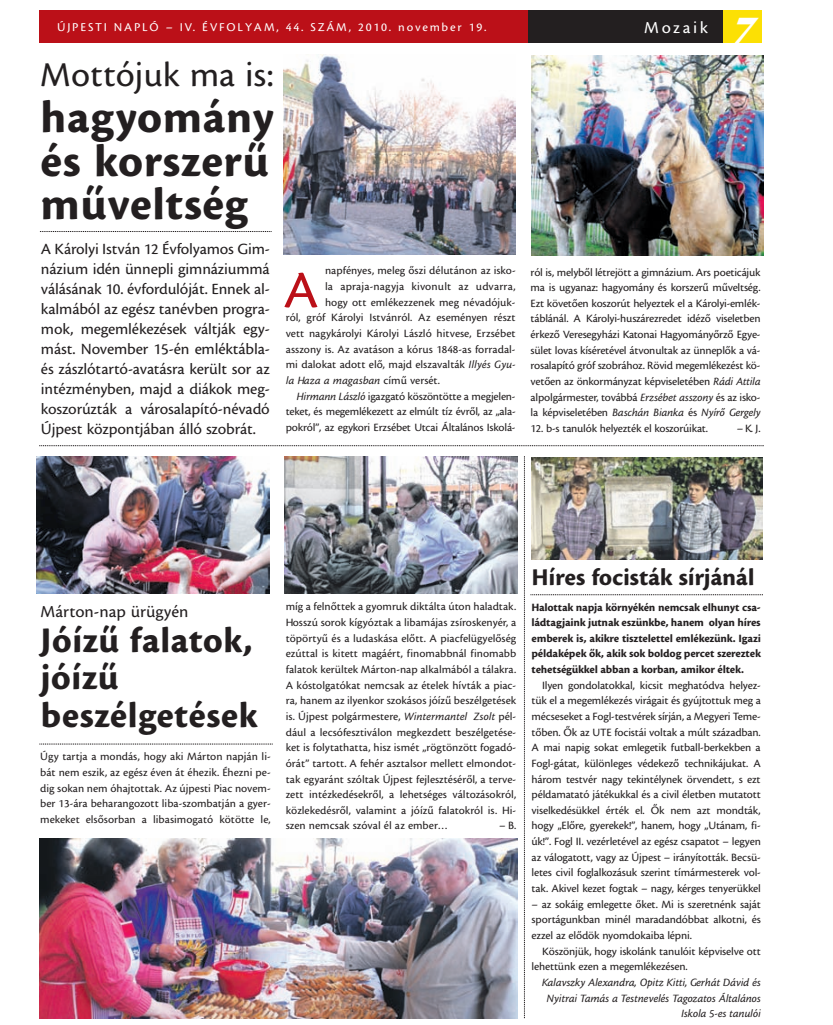
<style>
.page{position:relative;width:833px;height:1025px;background:#fff}
.page>*{position:absolute;margin:0;border:0;box-sizing:border-box;transform-origin:0 0}
.t1{font:55px "Cronos M";color:#bb1018}
.t2{font:700 47.5px/43.8px "Cronos M";color:#231f20;text-align:justify}
.t3{font:40px "Eclat ICG";color:#fff}
.t4{font:700 37.5px/37.5px "Cronos M";color:#231f20}
.t5{font:36.25px "Cronos M";color:#231f20}
.t6{font:700 25px "Cronos M";letter-spacing:-.015em;color:#231f20}
.t7{font:17.5px "Cronos M";color:#231f20}
.t8{font:17.5px "Cronos M";letter-spacing:.145em;color:#fff}
.t9{font:16.25px/20px "Cronos M";letter-spacing:-.01em;color:#231f20;text-align:justify}
.t10{font:12.5px "Cronos M";letter-spacing:.14em;color:#fff}
.t11{font:11.62px/15.6px "Cronos M";letter-spacing:-.01em;color:#231f20;text-align:justify}
.t12{font:700 11.62px/15.6px "Cronos M";letter-spacing:-.02em;color:#231f20;text-align:justify}
.t13{font:italic 11.62px/15.6px "Cronos M";letter-spacing:-.015em;color:#231f20;text-align:right}
.t14{font:11.62px "Cronos M";letter-spacing:.015em;color:#231f20}
.s1{font-style:italic}
.s2{font-style:normal}
</style>
<div class="page">
<div style="left:39px;top:10px;width:492px;height:33px;background:#bb1018"></div>
<div style="left:528px;top:10px;width:196px;height:33px;background:#231f20"></div>
<div style="left:723px;top:10px;width:39px;height:33px;background:#fce004"></div>
<svg style="left:40px;top:231px;width:231px;height:1px"></svg>
<img style="left:283px;top:54px;width:232px;height:200px">
<img style="left:531px;top:55px;width:232px;height:200px">
<img style="left:36px;top:456px;width:234px;height:137px">
<img style="left:284px;top:456px;width:234px;height:137px">
<img style="left:40px;top:838px;width:477px;height:179px">
<svg style="left:39px;top:743px;width:234px;height:1px"></svg>
<svg style="left:39px;top:445px;width:724px;height:1px"></svg>
<svg style="left:524px;top:456px;width:239px;height:561px"></svg>
<p class="t10" style="left:57px;top:22px;width:431px">ÚJPESTI NAPLÓ – IV. ÉVFOLYAM, 44. SZÁM, 2010. november 19.</p>
<h3 class="t8" style="left:644px;top:21px;width:65px">Mozaik</h3>
<h3 class="t3" style="left:732px;top:6px;width:25px">7</h3>
<h3 class="t5" style="left:40px;top:60px;width:235px">Mottójuk ma is:</h3>
<h2 class="t2" style="left:40px;top:97px;width:235px">hagyomány és korszerû mûveltség</h2>
<p class="t9" style="left:41px;top:240px;width:230px">A Károlyi István 12 Évfolyamos Gim&shy;názium idén ünnepli gimnáziummá válásának 10. évfordulóját. Ennek al&shy;kalmából az egész tanévben progra&shy;mok, megemlékezések váltják egy&shy;mást. November 15-én emléktábla&shy;és zászlótartó-avatásra került sor az intézményben, majd a diákok meg&shy;koszorúzták a városalapító-névadó Újpest központjában álló szobrát.</p>
<p class="t11" style="left:325px;top:263px;width:192px">napfényes, meleg õszi délutánon az isko-</p>
<p class="t14" style="left:325px;top:281px;width:192px">la apraja-nagyja kivonult az udvarra,</p>
<p class="t11" style="left:325px;top:294px;width:192px">hogy ott emlékezzenek meg névadójuk-</p>
<p class="t11" style="left:286px;top:310px;width:231px">ról, gróf Károlyi Istvánról. Az eseményen részt</p>
<p class="t11" style="left:286px;top:326px;width:231px">vett nagykárolyi Károlyi László hitvese, Erzsébet</p>
<p class="t11" style="left:286px;top:341px;width:231px">asszony is. Az avatáson a kórus 1848-as forradal-</p>
<p class="t11" style="left:286px;top:357px;width:231px">mi dalokat adott elõ, majd elszavalták <span class="s1">Illyés Gyu-</span></p>
<p class="t13" style="left:286px;top:373px;width:156px">la Haza a magasban <span class="s2">címû versét.</span></p>
<p class="t11" style="left:296px;top:388px;width:221px"><span class="s1">Hirmann László</span> igazgató köszöntötte a megjelen-</p>
<p class="t11" style="left:286px;top:404px;width:231px">teket, és megemlékezett az elmúlt tíz évrõl, az „ala-</p>
<p class="t11" style="left:286px;top:419px;width:231px">pokról”, az egykori Erzsébet Utcai Általános Iskolá-</p>
<h1 class="t1" style="left:283px;top:267px;width:37px">A</h1>
<p class="t11" style="left:530px;top:264px;width:231px">ról is, melybõl létrejött a gimnázium. Ars poeticájuk ma is ugyanaz: hagyomány és korszerû mûveltség.<br>Ezt követõen koszorút helyeztek el a Károlyi-emlék&shy;táblánál. A Károlyi-huszárezredet idézõ viseletben érkezõ Veresegyházi Katonai Hagyományõrzõ Egye&shy;sület lovas kíséretével átvonultak az ünneplõk a vá&shy;rosalapító gróf szobrához. Rövid megemlékezést kö&shy;vetõen az önkormányzat képviseletében <span class="s1">Rádi Attila </span>alpolgármester, továbbá <span class="s1">Erzsébet asszony</span> és az isko&shy;la képviseletében <span class="s1">Baschán Bianka</span> és <span class="s1">Nyírõ Gergely</span></p>
<p class="t11" style="left:530px;top:420px;width:179px">12. b-s tanulók helyezték el koszorúikat.</p>
<p class="t11" style="left:737px;top:420px;width:25px">– K. J.</p>
<h3 class="t7" style="left:41px;top:603px;width:149px">Márton-nap ürügyén</h3>
<h3 class="t4" style="left:41px;top:622px;width:218px">Jóízû falatok, jóízû beszélgetések</h3>
<p class="t11" style="left:40px;top:749px;width:232px">Úgy tartja a mondás, hogy aki Márton napján li&shy;bát nem eszik, az egész éven át éhezik. Éhezni pe&shy;dig sokan nem óhajtottak. Az újpesti Piac novem&shy;ber 13-ára beharangozott liba-szombatján a gyer&shy;mekeket elsõsorban a libasimogató kötötte le,</p>
<p class="t11" style="left:286px;top:599px;width:232px">míg a felnõttek a gyomruk diktálta úton haladtak.<br>Hosszú sorok kígyóztak a libamájas zsíroskenyér, a töpörtyû és a ludaskása elõtt. A piacfelügyelõség ezúttal is kitett magáért, finomabbnál finomabb falatok kerültek Márton-nap alkalmából a tálakra.<br>A kóstolgatókat nemcsak az ételek hívták a piac&shy;ra, hanem az ilyenkor szokásos jóízû beszélgetések is. Újpest polgármestere, <span class="s1">Wintermantel Zsolt</span> pél&shy;dául a lecsófesztiválon megkezdett beszélgetése&shy;ket is folytathatta, hisz ismét „rögtönzött fogadó&shy;órát” tartott. A fehér asztalsor mellett elmondot&shy;tak egyaránt szóltak Újpest fejlesztésérõl, a terve&shy;zett intézkedésekrõl, a lehetséges változásokról, közlekedésrõl, valamint a jóízû falatokról is. Hi&shy;szen nemcsak szóval él az ember…</p>
<p class="t11" style="left:499px;top:818px;width:19px">–B.</p>
<h3 class="t6" style="left:531px;top:566px;width:225px">Híres focisták sírjánál</h3>
<p class="t12" style="left:531px;top:599px;width:231px">Halottak napja környékén nemcsak elhunyt csa&shy;ládtagjaink jutnak eszünkbe, hanem olyan híres emberek is, akikre tisztelettel emlékezünk. Igazi példaképek õk, akik sok boldog percet szereztek tehetségükkel abban a korban, amikor éltek.</p>
<p class="t11" style="left:531px;top:677px;width:231px;text-indent:11px">Ilyen gondolatokkal, kicsit meghatódva helyez&shy;tük el a megemlékezés virágait és gyújtottuk meg a mécseseket a Fogl-testvérek sírján, a Megyeri Teme&shy;tõben. Õk az UTE focistái voltak a múlt században.<br>A mai napig sokat emlegetik futball-berkekben a Fogl-gátat, különleges védekezõ technikájukat. A három testvér nagy tekintélynek örvendett, s ezt példamatató játékukkal és a civil életben mutatott viselkedésükkel érték el. Õk nem azt mondták, hogy „Elõre, gyerekek!”, hanem, hogy „Utánam, fi&shy;úk!”. Fogl II. vezérletével az egész csapatot – legyen az válogatott, vagy az Újpest – irányították. Becsü&shy;letes civil foglalkozásuk szerint tímármesterek vol&shy;tak. Akivel kezet fogtak – nagy, kérges tenyerükkel</p>
<p class="t11" style="left:531px;top:896px;width:231px">– az sokáig emlegette õket. Mi is szeretnénk saját sportágunkban minél maradandóbbat alkotni, és ezzel az elõdök nyomdokaiba lépni.</p>
<p class="t11" style="left:531px;top:943px;width:231px;text-indent:11px">Köszönjük, hogy iskolánk tanulóit képviselve ott lehettünk ezen a megemlékezésen.</p>
<p class="t13" style="left:542px;top:974px;width:220px">Kalavszky Alexandra, Opitz Kitti, Gerhát Dávid és<br>Nyitrai Tamás a Testnevelés Tagozatos Általános<br>Iskola 5-es tanulói</p>
</div>
